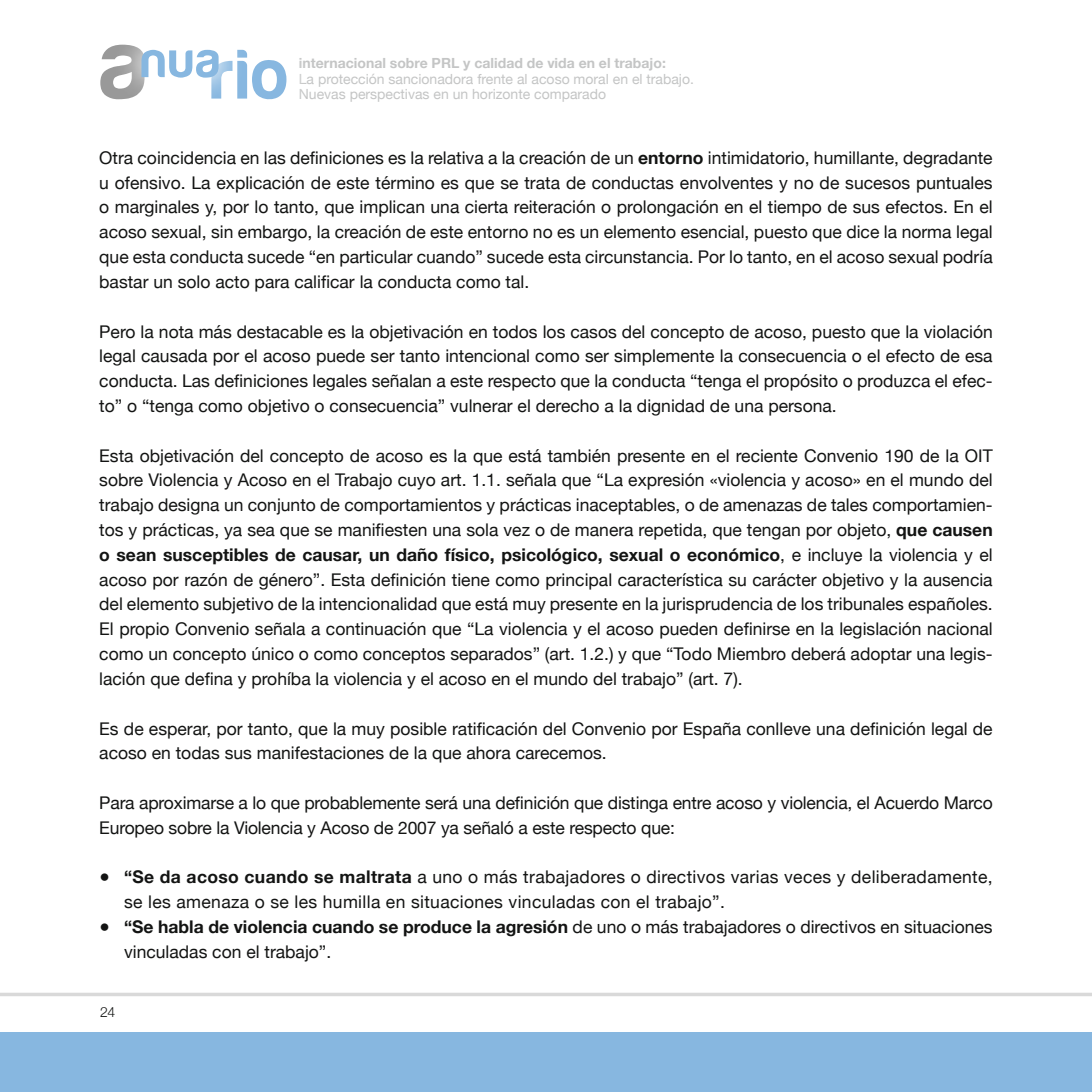
<style>
.page{position:relative;width:1092px;height:1092px;background:#fff}
.page>*{position:absolute;margin:0;border:0;box-sizing:border-box;transform-origin:0 0}
.t1{font:17.5px/24.8px "Helvetica Neue";color:#131413;text-align:justify}
.t2{font:17.5px/24.8px "Helvetica Neue";letter-spacing:.02em;color:#131413}
.t3{font:14px/15.8px "Helvetica Neue";color:#c4c5c5}
.t4{font:700 14px "Helvetica Neue";color:#c4c5c5}
.t5{font:300 14px "Helvetica Neue";color:#131413}
.s1{font-weight:700}
</style>
<div class="page">
<svg style="left:0;top:992px;width:1091px;height:4px;fill:#d9d9d9"></svg>
<div style="left:0;top:1032px;width:1091px;height:59px;background:#87b7e0"></div>
<svg style="left:100px;top:45px;width:186px;height:54px"></svg>
<p class="t4" style="left:299px;top:52px;width:368px">internacional sobre PRL y calidad de vida en el trabajo:</p>
<p class="t3" style="left:299px;top:71px;width:396px">La protección sancionadora frente al acoso moral en el trabajo.<br>Nuevas perspectivas en un horizonte comparado</p>
<p class="t1" style="left:99px;top:146px;width:894px">Otra coincidencia en las definiciones es la relativa a la creación de un <span class="s1">entorno</span> intimidatorio, humillante, degradante u ofensivo. La explicación de este término es que se trata de conductas envolventes y no de sucesos puntuales o marginales y, por lo tanto, que implican una cierta reiteración o prolongación en el tiempo de sus efectos. En el acoso sexual, sin embargo, la creación de este entorno no es un elemento esencial, puesto que dice la norma legal que esta conducta sucede “en particular cuando” sucede esta circunstancia. Por lo tanto, en el acoso sexual podría bastar un solo acto para calificar la conducta como tal.</p>
<p class="t1" style="left:99px;top:320px;width:895px">Pero la nota más destacable es la objetivación en todos los casos del concepto de acoso, puesto que la violación legal causada por el acoso puede ser tanto intencional como ser simplemente la consecuencia o el efecto de esa conducta. Las definiciones legales señalan a este respecto que la conducta “tenga el propósito o produzca el efec&shy;to” o “tenga como objetivo o consecuencia” vulnerar el derecho a la dignidad de una persona.</p>
<p class="t1" style="left:99px;top:444px;width:894px">Esta objetivación del concepto de acoso es la que está también presente en el reciente Convenio 190 de la OIT sobre Violencia y Acoso en el Trabajo cuyo art. 1.1. señala que “La expresión «violencia y acoso» en el mundo del trabajo designa un conjunto de comportamientos y prácticas inaceptables, o de amenazas de tales comportamien&shy;tos y prácticas, ya sea que se manifiesten una sola vez o de manera repetida, que tengan por objeto, <span class="s1">que causen o sean susceptibles de causar, un daño físico, psicológico, sexual o económico</span>, e incluye la violencia y el acoso por razón de género”. Esta definición tiene como principal característica su carácter objetivo y la ausencia del elemento subjetivo de la intencionalidad que está muy presente en la jurisprudencia de los tribunales españoles.<br>El propio Convenio señala a continuación que “La violencia y el acoso pueden definirse en la legislación nacional como un concepto único o como conceptos separados” (art. 1.2.) y que “Todo Miembro deberá adoptar una legis&shy;lación que defina y prohíba la violencia y el acoso en el mundo del trabajo” (art. 7).</p>
<p class="t1" style="left:99px;top:716px;width:894px">Es de esperar, por tanto, que la muy posible ratificación del Convenio por España conlleve una definición legal de acoso en todas sus manifestaciones de la que ahora carecemos.</p>
<p class="t1" style="left:99px;top:791px;width:894px">Para aproximarse a lo que probablemente será una definición que distinga entre acoso y violencia, el Acuerdo Marco<br>Europeo sobre la Violencia y Acoso de 2007 ya señaló a este respecto que:</p>
<p class="t2" style="left:124px;top:865px;width:870px;text-indent:-25px">● <span class="s1">“Se da acoso cuando se maltrata</span> a uno o más trabajadores o directivos varias veces y deliberadamente, se les amenaza o se les humilla en situaciones vinculadas con el trabajo”.</p>
<p class="t1" style="left:124px;top:915px;width:870px;text-indent:-25px">● <span class="s1">“Se habla de violencia cuando se produce la agresión</span> de uno o más trabajadores o directivos en situaciones vinculadas con el trabajo”.</p>
<p class="t5" style="left:100px;top:1000px;width:17px">24</p>
</div>
